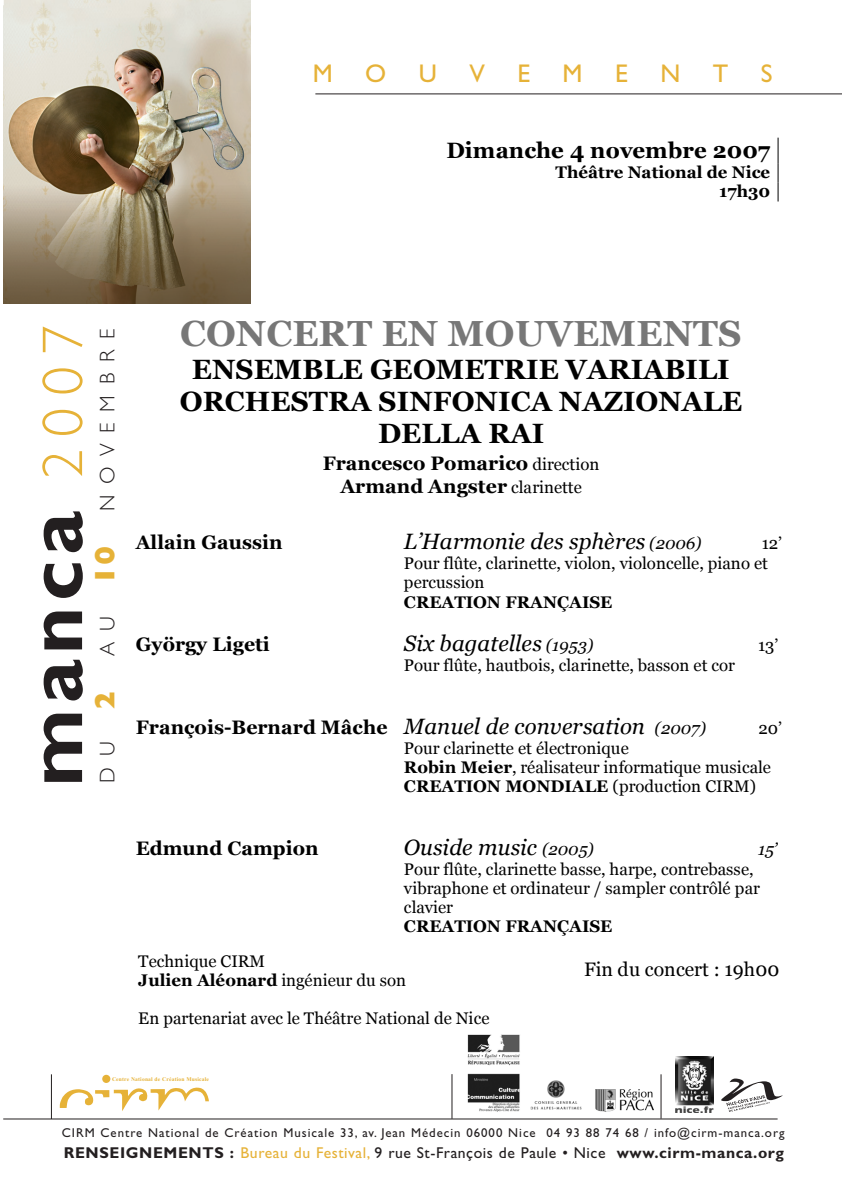
<style>
.page{position:relative;width:842px;height:1191px;background:#fff}
.page>*{position:absolute;margin:0;border:0;box-sizing:border-box;transform-origin:0 0}
.t1{font:700 81.8px "Gill Sans";letter-spacing:.065em;color:#231f20}
.t2{font:700 36.2px "Georgia";color:#777}
.t3{font:700 27.8px/31.8px "Georgia";color:#000;text-align:center}
.t4{font:25.6px "Gill Sans";color:#e6b238}
.t5{font:italic 22.2px "Georgia";letter-spacing:.005em;color:#000}
.t6{font:700 22.2px "Georgia";letter-spacing:.005em;color:#000}
.t7{font:300 21.2px "Gill Sans";letter-spacing:.505em;color:#231f20}
.t8{font:700 19.4px/22.6px "Georgia";color:#000;text-align:center}
.t9{font:19.4px "Georgia";letter-spacing:.005em;color:#000}
.t10{font:16.8px/19.2px "Georgia";color:#000}
.t11{font:700 16.8px/19.2px "Georgia";color:#000;text-align:right}
.t12{font:italic 16.8px "Georgia";color:#000}
.t13{font:700 15.6px "Gill Sans";letter-spacing:.04em;color:#231f20}
.t14{font:12.8px "Gill Sans";letter-spacing:.075em;color:#231f20}
.t15{font:700 5.6px "Times New Roman";letter-spacing:.035em;color:#e6b238}
.s1{font-weight:300;font-size:57.6px;color:#e6b238}
.s2{font-weight:800;font-size:28.4px;color:#e6b238}
.s3{font-weight:400;font-size:16.8px}
.s4{font-size:16.8px}
.s5{font-weight:400;font-style:italic;font-size:22.2px}
.s6{font-weight:400;font-style:italic;font-size:16.8px}
.s7{font-weight:700}
.s8{font-weight:400;color:#e6b238}
.s9{font-weight:400}
</style>
<div class="page">
<img style="left:3px;top:0;width:247px;height:303px">
<div style="left:102px;top:1074px;width:8px;height:9px;background:#e6b238;border-radius:50%"></div>
<svg style="left:60px;top:1087px;width:148px;height:24px"></svg>
<hr style="left:3px;top:1118px;width:775px;height:1px;background:#231f20">
<hr style="left:51px;top:1074px;width:1px;height:45px;background:#231f20">
<hr style="left:315px;top:93px;width:527px;height:1px;background:#231f20">
<img style="left:530px;top:1080px;width:52px;height:30px">
<img style="left:595px;top:1089px;width:59px;height:22px">
<img style="left:467px;top:1034px;width:53px;height:78px">
<img style="left:675px;top:1056px;width:38px;height:56px">
<hr style="left:660px;top:1074px;width:1px;height:44px;background:#231f20">
<hr style="left:451px;top:1074px;width:1px;height:44px;background:#231f20">
<svg style="left:721px;top:1078px;width:62px;height:34px"></svg>
<svg style="left:3px;top:0;width:48px;height:6px"></svg>
<svg style="left:778px;top:138px;width:1px;height:63px"></svg>
<h3 class="t4" style="left:313px;top:59px;width:22px">M</h3>
<h3 class="t4" style="left:365px;top:59px;width:23px">O</h3>
<h3 class="t4" style="left:419px;top:59px;width:20px">U</h3>
<h3 class="t4" style="left:469px;top:59px;width:17px">V</h3>
<h3 class="t4" style="left:517px;top:59px;width:14px">E</h3>
<h3 class="t4" style="left:563px;top:59px;width:22px">M</h3>
<h3 class="t4" style="left:615px;top:59px;width:14px">E</h3>
<h3 class="t4" style="left:660px;top:59px;width:22px">N</h3>
<h3 class="t4" style="left:713px;top:59px;width:17px">T</h3>
<h3 class="t4" style="left:761px;top:59px;width:13px">S</h3>
<h3 class="t6" style="left:446px;top:141px;width:325px">Dimanche 4 novembre 2007</h3>
<p class="t11" style="left:556px;top:164px;width:216px">Théâtre National de Nice<br>17h30</p>
<h1 class="t1" style="left:6px;top:787px;width:463px;rotate:-90deg">manca <span class="s1">2007</span></h1>
<p class="t7" style="left:96px;top:783px;width:455px;rotate:-90deg">DU <span class="s2">2</span> AU <span class="s2">10</span> NOVEMBRE</p>
<h2 class="t2" style="left:180px;top:318px;width:563px">CONCERT EN MOUVEMENTS</h2>
<h3 class="t3" style="left:180px;top:356px;width:564px">ENSEMBLE GEOMETRIE VARIABILI<br>ORCHESTRA SINFONICA NAZIONALE<br>DELLA RAI</h3>
<p class="t8" style="left:323px;top:454px;width:278px">Francesco Pomarico <span class="s3">direction<br></span>Armand Angster <span class="s3">clarinette</span></p>
<p class="t8" style="left:136px;top:532px;width:148px">Allain Gaussin</p>
<h3 class="t5" style="left:404px;top:532px;width:299px">L’Harmonie des sphères <span class="s4">(2006)</span></h3>
<p class="t10" style="left:404px;top:533px;width:380px;text-indent:358px">12’<br>Pour flûte, clarinette, violon, violoncelle, piano et percussion</p>
<p class="t11" style="left:404px;top:593px;width:210px">CREATION FRANÇAISE</p>
<p class="t8" style="left:136px;top:634px;width:135px">György Ligeti</p>
<h3 class="t5" style="left:404px;top:634px;width:191px">Six bagatelles <span class="s4">(1953)</span></h3>
<p class="t10" style="left:758px;top:635px;width:22px">13’</p>
<p class="t10" style="left:404px;top:655px;width:333px">Pour flûte, hautbois, clarinette, basson et cor</p>
<p class="t8" style="left:136px;top:717px;width:572px">François-Bernard Mâche <span class="s5">Manuel de conversation</span> <span class="s6">(2007)</span></p>
<p class="t10" style="left:758px;top:718px;width:25px">20’</p>
<p class="t10" style="left:404px;top:738px;width:368px">Pour clarinette et électronique<br><span class="s7">Robin Meier</span>, réalisateur informatique musicale<br><span class="s7">CREATION MONDIALE</span> (production CIRM)</p>
<p class="t8" style="left:136px;top:838px;width:184px">Edmund Campion</p>
<h3 class="t5" style="left:404px;top:837px;width:191px">Ouside music <span class="s4">(2005)</span></h3>
<p class="t12" style="left:758px;top:842px;width:21px">15’</p>
<p class="t10" style="left:404px;top:859px;width:357px">Pour flûte, clarinette basse, harpe, contrebasse, vibraphone et ordinateur / sampler contrôlé par clavier</p>
<p class="t11" style="left:404px;top:917px;width:210px">CREATION FRANÇAISE</p>
<p class="t9" style="left:584px;top:958px;width:197px">Fin du concert : 19h00</p>
<p class="t10" style="left:138px;top:951px;width:269px">Technique CIRM<br><span class="s7">Julien Aléonard</span> ingénieur du son</p>
<p class="t10" style="left:138px;top:1008px;width:353px">En partenariat avec le Théâtre National de Nice</p>
<p class="t15" style="left:112px;top:1075px;width:99px">Centre National de Création Musicale</p>
<p class="t14" style="left:62px;top:1124px;width:724px">CIRM Centre National de Création Musicale 33, av. Jean Médecin 06000 Nice 04 93 88 74 68 / info@cirm-manca.org</p>
<p class="t13" style="left:64px;top:1143px;width:722px">RENSEIGNEMENTS : <span class="s8">Bureau du Festival,</span> <span class="s9">9 rue St-François de Paule • Nice</span> www.cirm-manca.org</p>
</div>
